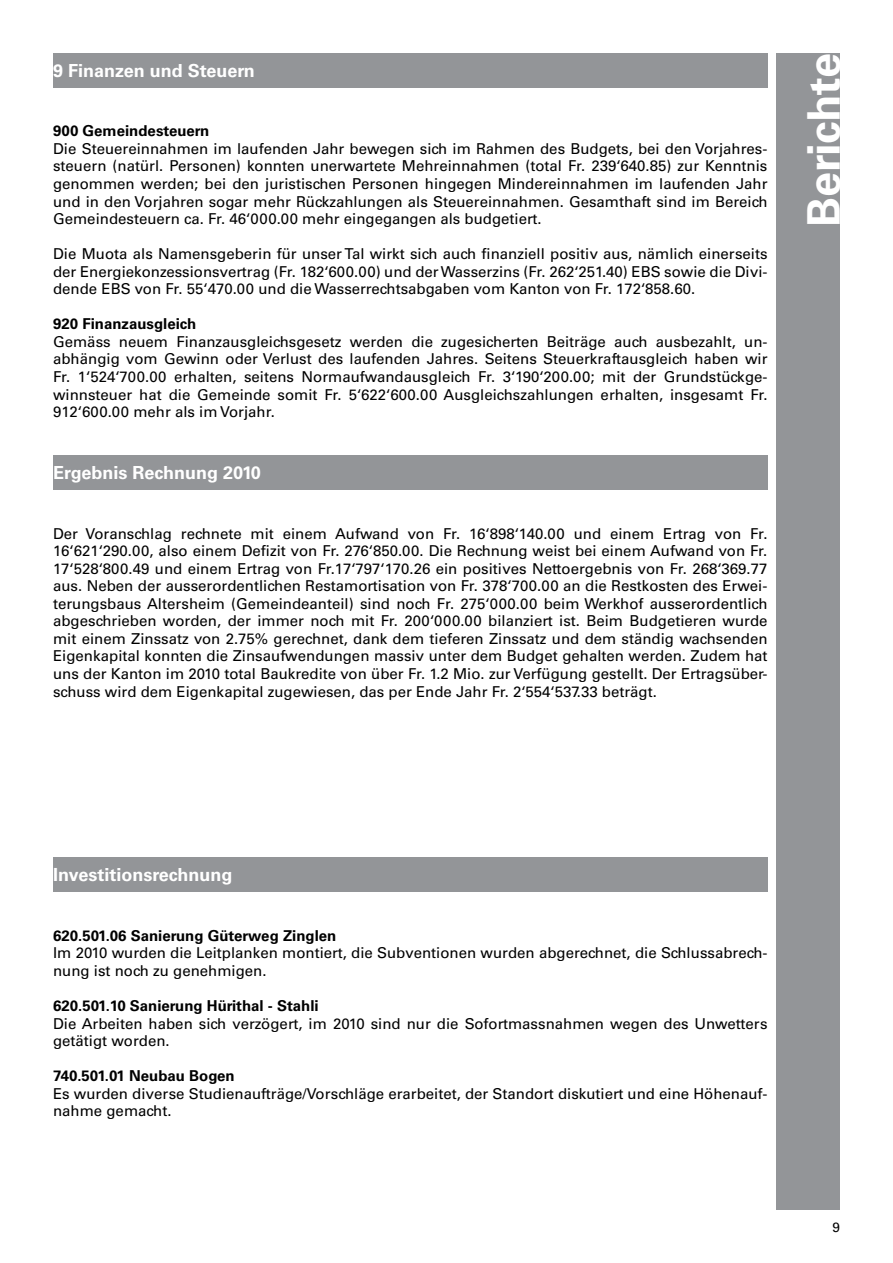
<style>
.page{position:relative;width:893px;height:1263px;background:#fff}
.page>*{position:absolute;margin:0;border:0;box-sizing:border-box;transform-origin:0 0}
.t1{font:700 45px "Univers LT Std";color:#fff}
.t2{font:700 18px "Univers LT Std";color:#fff}
.t3{font:15px/17.5px "Univers LT Std";color:#000;text-align:justify}
.t4{font:700 15px "Univers LT Std";color:#000}
.t5{font:13.5px "Univers LT Std";color:#000}
</style>
<div class="page">
<div style="left:53px;top:53px;width:714px;height:34px;background:#939598"></div>
<div style="left:53px;top:455px;width:714px;height:34px;background:#939598"></div>
<div style="left:776px;top:53px;width:64px;height:1157px;background:#939598"></div>
<div style="left:53px;top:858px;width:714px;height:34px;background:#939598"></div>
<p class="t2" style="left:53px;top:60px;width:203px">9 Finanzen und Steuern</p>
<p class="t4" style="left:53px;top:122px;width:158px">900 Gemeindesteuern</p>
<p class="t3" style="left:53px;top:140px;width:716px">Die Steuereinnahmen im laufenden Jahr bewegen sich im Rahmen des Budgets, bei den Vorjahres&shy;steuern (natürl. Personen) konnten unerwartete Mehreinnahmen (total Fr. 239‘640.85) zur Kenntnis genommen werden; bei den juristischen Personen hingegen Mindereinnahmen im laufenden Jahr und in den Vorjahren sogar mehr Rückzahlungen als Steuereinnahmen. Gesamthaft sind im Bereich Gemeindesteuern ca. Fr. 46‘000.00 mehr eingegangen als budgetiert.</p>
<p class="t3" style="left:53px;top:245px;width:716px">Die Muota als Namensgeberin für unser Tal wirkt sich auch finanziell positiv aus, nämlich einerseits der Energiekonzessionsvertrag (Fr. 182‘600.00) und der Wasserzins (Fr. 262‘251.40) EBS sowie die Divi&shy;dende EBS von Fr. 55‘470.00 und die Wasserrechtsabgaben vom Kanton von Fr. 172‘858.60.</p>
<p class="t4" style="left:53px;top:315px;width:145px">920 Finanzausgleich</p>
<p class="t3" style="left:53px;top:333px;width:716px">Gemäss neuem Finanzausgleichsgesetz werden die zugesicherten Beiträge auch ausbezahlt, un&shy;abhängig vom Gewinn oder Verlust des laufenden Jahres. Seitens Steuerkraftausgleich haben wir Fr. 1‘524‘700.00 erhalten, seitens Normaufwandausgleich Fr. 3‘190‘200.00; mit der Grundstückge&shy;winnsteuer hat die Gemeinde somit Fr. 5‘622‘600.00 Ausgleichszahlungen erhalten, insgesamt Fr.<br>912‘600.00 mehr als im Vorjahr.</p>
<p class="t2" style="left:53px;top:462px;width:209px">Ergebnis Rechnung 2010</p>
<p class="t3" style="left:53px;top:525px;width:716px">Der Voranschlag rechnete mit einem Aufwand von Fr. 16‘898‘140.00 und einem Ertrag von Fr.<br>16‘621‘290.00, also einem Defizit von Fr. 276‘850.00. Die Rechnung weist bei einem Aufwand von Fr.<br>17‘528‘800.49 und einem Ertrag von Fr.17‘797‘170.26 ein positives Nettoergebnis von Fr. 268‘369.77 aus. Neben der ausserordentlichen Restamortisation von Fr. 378‘700.00 an die Restkosten des Erwei&shy;terungsbaus Altersheim (Gemeindeanteil) sind noch Fr. 275‘000.00 beim Werkhof ausserordentlich abgeschrieben worden, der immer noch mit Fr. 200‘000.00 bilanziert ist. Beim Budgetieren wurde mit einem Zinssatz von 2.75% gerechnet, dank dem tieferen Zinssatz und dem ständig wachsenden Eigenkapital konnten die Zinsaufwendungen massiv unter dem Budget gehalten werden. Zudem hat uns der Kanton im 2010 total Baukredite von über Fr. 1.2 Mio. zur Verfügung gestellt. Der Ertragsüber&shy;schuss wird dem Eigenkapital zugewiesen, das per Ende Jahr Fr. 2‘554‘537.33 beträgt.</p>
<h1 class="t1" style="left:798px;top:227px;width:175px;rotate:-90deg">Berichte</h1>
<p class="t2" style="left:53px;top:864px;width:181px">Investitionsrechnung</p>
<p class="t4" style="left:53px;top:927px;width:285px">620.501.06 Sanierung Güterweg Zinglen</p>
<p class="t3" style="left:53px;top:944px;width:716px">Im 2010 wurden die Leitplanken montiert, die Subventionen wurden abgerechnet, die Schlussabrech&shy;nung ist noch zu genehmigen.</p>
<p class="t4" style="left:53px;top:997px;width:267px">620.501.10 Sanierung Hürithal - Stahli</p>
<p class="t3" style="left:53px;top:1014px;width:716px">Die Arbeiten haben sich verzögert, im 2010 sind nur die Sofortmassnahmen wegen des Unwetters getätigt worden.</p>
<p class="t4" style="left:53px;top:1067px;width:183px">740.501.01 Neubau Bogen</p>
<p class="t3" style="left:53px;top:1085px;width:716px">Es wurden diverse Studienaufträge/Vorschläge erarbeitet, der Standort diskutiert und eine Höhenauf&shy;nahme gemacht.</p>
<p class="t5" style="left:832px;top:1219px;width:9px">9</p>
</div>
